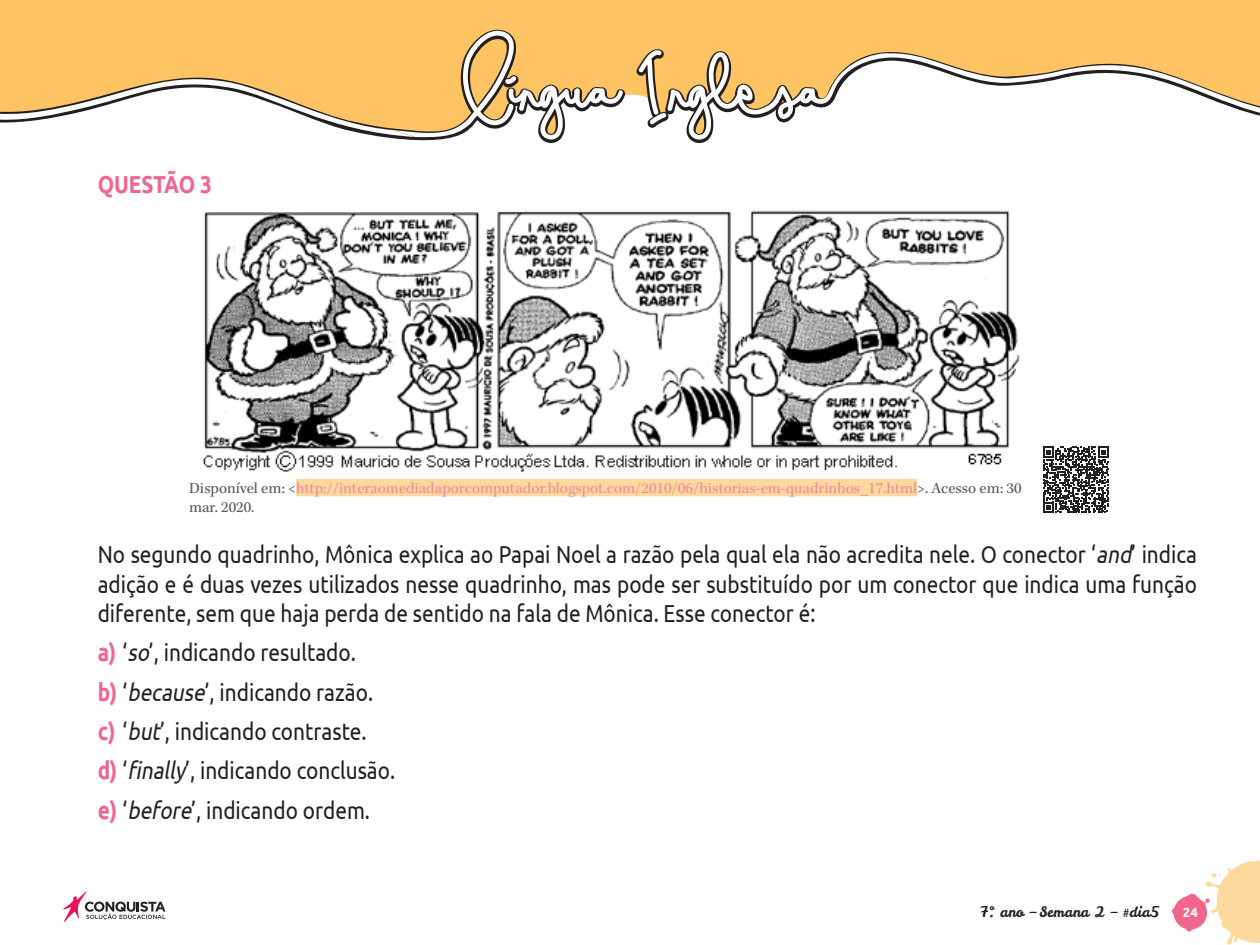
<style>
.page{position:relative;width:1260px;height:945px;background:#fff}
.page>*{position:absolute;margin:0;border:0;box-sizing:border-box;transform-origin:0 0}
.t1{font:24.5px/39.4px "Ubuntu";color:#231f20;text-align:justify;scale:.85 1}
.t2{font:700 24.5px "Ubuntu";letter-spacing:-.01em;color:#f1668d;scale:.85 1}
.t3{font:15.75px/18.9px "Kepler Std";color:#f3869f}
.t4{font:14.35px "Leckerli One";color:#231f20}
.t5{font:700 13.12px "Ubuntu";color:#fff}
.s1{color:#57585a}
.s2{font-style:italic}
.s3{font-weight:700;color:#f1668d}
</style>
<div class="page">
<svg style="left:1172px;top:861px;width:88px;height:84px"></svg>
<svg style="left:63px;top:891px;width:103px;height:31px"></svg>
<div style="left:0;top:0;width:1260px;height:52px;background:#fec463"></div>
<svg style="left:636px;top:48px;width:200px;height:95px"></svg>
<svg style="left:0;top:52px;width:1260px;height:85px"></svg>
<svg style="left:341px;top:30px;width:285px;height:113px"></svg>
<img style="left:203px;top:210px;width:817px;height:261px">
<div style="left:296px;top:479px;width:621px;height:17px;background:#fed99e"></div>
<svg style="left:1043px;top:447px;width:66px;height:66px"></svg>
<p class="t2" style="left:98px;top:169px;width:136px">QUESTÃO 3</p>
<p class="t3" style="left:189px;top:479px;width:834px"><span class="s1">Disponível em: &lt;</span>http://interaomediadaporcomputador.blogspot.com/2010/06/historias-em-quadrinhos_17.html<span class="s1">&gt;. Acesso em: 30 mar. 2020.</span></p>
<p class="t1" style="left:98px;top:539px;width:1295px;line-height:29.4px">No segundo quadrinho, Mônica explica ao Papai Noel a razão pela qual ela não acredita nele. O conector ‘<span class="s2">and</span>’ indica adição e é duas vezes utilizados nesse quadrinho, mas pode ser substituído por um conector que indica uma função diferente, sem que haja perda de sentido na fala de Mônica. Esse conector é:</p>
<p class="t1" style="left:98px;top:632px;width:352px;text-align:left"><span class="s3">a)</span> ‘<span class="s2">so</span>’, indicando resultado.<br><span class="s3">b)</span> ‘<span class="s2">because</span>’, indicando razão. <span class="s3">c)</span> ‘<span class="s2">but</span>’, indicando contraste.<br><span class="s3">d)</span> ‘<span class="s2">finally</span>’, indicando conclusão. <span class="s3">e)</span> ‘<span class="s2">before</span>’, indicando ordem.</p>
<p class="t4" style="left:980px;top:903px;width:181px">7º. ano – Semana 2 – #dia5</p>
<p class="t5" style="left:1183px;top:905px;width:16px">24</p>
</div>
